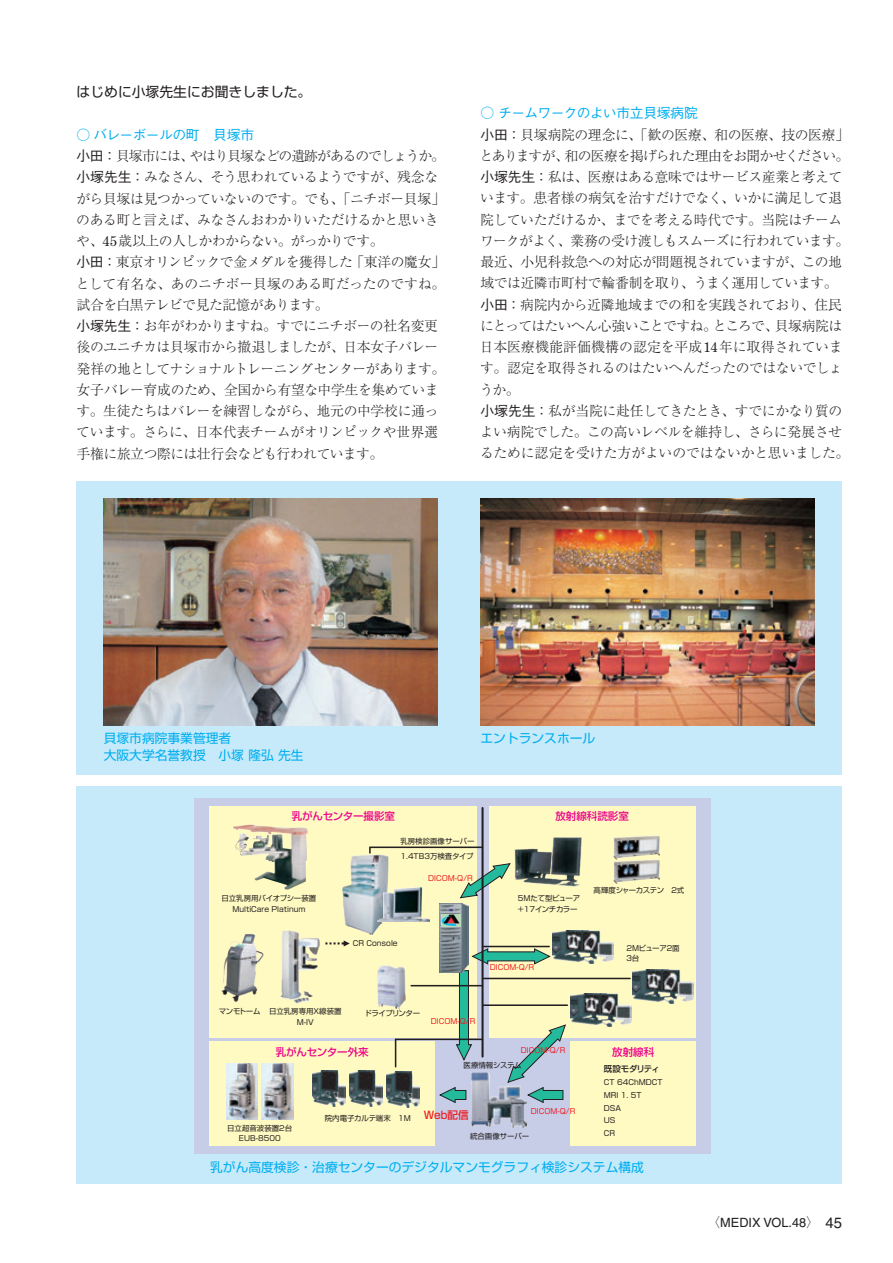
<style>
.page{position:relative;width:893px;height:1263px;background:#fff}
.page>*{position:absolute;margin:0;border:0;box-sizing:border-box;transform-origin:0 0}
.t1{font:300 13.8px/21.3px "Ryumin Pro";letter-spacing:-.03em;color:#231f20}
.t2{font:500 13.8px "Gothic BBB Pro";letter-spacing:-.045em;color:#00aeef}
.t3{font:13.8px "Shin Go Pro";color:#231f20}
.t4{font:12.75px/17px "Shin Go Pro";color:#00aeef}
.t5{font:12.75px "Helvetica";color:#231f20}
.t6{font:500 10.5px "Shin Go Pro";color:#ed028c}
.t7{font:500 10.5px "Shin Go Pro";color:#ee1d23}
.t8{font:500 8.55px "Shin Go Pro";letter-spacing:-.075em;color:#231f20}
.t9{font:7.5px/12.8px "Shin Go Pro";color:#231f20;text-align:center}
.t10{font:7.5px "Shin Go Pro";color:#ee1d23}
.t11{font:7.5px/10.5px "Shin Go Pro";letter-spacing:-.03em;color:#231f20}
.t12{font:7.5px "Shin Go Pro";letter-spacing:-.06em;color:#231f20}
.t13{font:7.5px/10.6px "Shin Go Pro";letter-spacing:-.1em;color:#231f20}
.t14{font:7.5px "Shin Go Pro";letter-spacing:-.065em;color:#231f20}
.s1{font-family:"Ryumin Pro";font-weight:300}
.s2{font-family:"Gothic BBB Pro";font-weight:500}
.s3{font-family:"Century Expanded";font-weight:400}
.s4{font-size:14.85px}
</style>
<div class="page">
<div style="left:77px;top:482px;width:765px;height:293px;background:#c6eafa"></div>
<img style="left:480px;top:498px;width:335px;height:228px">
<img style="left:104px;top:498px;width:334px;height:228px">
<div style="left:77px;top:786px;width:765px;height:397px;background:#c6eafa"></div>
<div style="left:194px;top:798px;width:517px;height:355px;background:#c7cde7"></div>
<div style="left:570px;top:1041px;width:126px;height:104px;background:#fffac1"></div>
<div style="left:210px;top:1041px;width:225px;height:104px;background:#fffac1"></div>
<div style="left:210px;top:806px;width:267px;height:231px;background:#fffac1"></div>
<div style="left:489px;top:806px;width:206px;height:231px;background:#fffac1"></div>
<svg style="left:456px;top:970px;width:16px;height:91px"></svg>
<svg style="left:439px;top:1087px;width:27px;height:16px"></svg>
<svg style="left:508px;top:1024px;width:58px;height:79px"></svg>
<svg style="left:471px;top:948px;width:79px;height:16px"></svg>
<svg style="left:460px;top:863px;width:51px;height:35px"></svg>
<hr style="left:483px;top:946px;width:66px;height:1px;background:#231f20">
<svg style="left:325px;top:940px;width:25px;height:6px"></svg>
<hr style="left:396px;top:1038px;width:86px;height:2px;background:#231f20">
<hr style="left:483px;top:978px;width:147px;height:1px;background:#231f20">
<hr style="left:483px;top:1004px;width:84px;height:2px;background:#231f20">
<hr style="left:482px;top:808px;width:2px;height:248px;background:#231f20">
<svg style="left:369px;top:846px;width:115px;height:8px"></svg>
<hr style="left:411px;top:985px;width:72px;height:1px;background:#231f20">
<svg style="left:395px;top:1039px;width:1px;height:28px"></svg>
<img style="left:342px;top:855px;width:46px;height:79px">
<img style="left:514px;top:837px;width:68px;height:50px">
<img style="left:439px;top:904px;width:29px;height:68px">
<img style="left:441px;top:914px;width:19px;height:13px">
<img style="left:613px;top:836px;width:47px;height:48px">
<img style="left:378px;top:887px;width:52px;height:34px">
<img style="left:377px;top:965px;width:29px;height:44px">
<img style="left:280px;top:930px;width:40px;height:74px">
<img style="left:222px;top:934px;width:42px;height:68px">
<img style="left:226px;top:1063px;width:32px;height:57px">
<img style="left:262px;top:1063px;width:31px;height:57px">
<img style="left:472px;top:1072px;width:55px;height:55px">
<img style="left:312px;top:1071px;width:34px;height:35px">
<img style="left:349px;top:1071px;width:34px;height:35px">
<img style="left:386px;top:1071px;width:34px;height:36px">
<img style="left:552px;top:930px;width:61px;height:34px">
<img style="left:633px;top:970px;width:60px;height:33px">
<img style="left:570px;top:993px;width:61px;height:33px">
<img style="left:233px;top:824px;width:75px;height:66px">
<p class="t3" style="left:77px;top:81px;width:236px">はじめに小塚先生にお聞きしました。</p>
<p class="t2" style="left:76px;top:123px;width:179px"><span class="s1">○</span> バレーボールの町　貝塚市</p>
<p class="t1" style="left:76px;top:144px;width:371px"><span class="s2">小田：</span>貝塚市には、やはり貝塚などの遺跡があるのでしょうか。<span class="s2">小塚先生：</span>みなさん、そう思われているようですが、残念ながら貝塚は見つかっていないのです。でも、「ニチボー貝塚」のある町と言えば、みなさんおわかりいただけるかと思いきや、<span class="s3">45</span>歳以上の人しかわからない。がっかりです。<br><span class="s2">小田：</span>東京オリンピックで金メダルを獲得した「東洋の魔女」として有名な、あのニチボー貝塚のある町だったのですね。試合を白黒テレビで見た記憶があります。<br><span class="s2">小塚先生：</span>お年がわかりますね。すでにニチボーの社名変更後のユニチカは貝塚市から撤退しましたが、日本女子バレー発祥の地としてナショナルトレーニングセンターがあります。女子バレー育成のため、全国から有望な中学生を集めています。生徒たちはバレーを練習しながら、地元の中学校に通っています。さらに、日本代表チームがオリンピックや世界選手権に旅立つ際には壮行会なども行われています。</p>
<p class="t2" style="left:480px;top:102px;width:219px">○ チームワークのよい市立貝塚病院</p>
<p class="t1" style="left:480px;top:123px;width:371px"><span class="s2">小田：</span>貝塚病院の理念に、「歓の医療、和の医療、技の医療」とありますが、和の医療を掲げられた理由をお聞かせください。<span class="s2">小塚先生：</span>私は、医療はある意味ではサービス産業と考えています。患者様の病気を治すだけでなく、いかに満足して退院していただけるか、までを考える時代です。当院はチームワークがよく、業務の受け渡しもスムーズに行われています。最近、小児科救急への対応が問題視されていますが、この地域では近隣市町村で輪番制を取り、うまく運用しています。<span class="s2">小田：</span>病院内から近隣地域までの和を実践されており、住民にとってはたいへん心強いことですね。ところで、貝塚病院は日本医療機能評価機構の認定を平成<span class="s3">14</span>年に取得されています。認定を取得されるのはたいへんだったのではないでしょうか。<br><span class="s2">小塚先生：</span>私が当院に赴任してきたとき、すでにかなり質のよい病院でした。この高いレベルを維持し、さらに発展させるために認定を受けた方がよいのではないかと思いました。</p>
<p class="t4" style="left:104px;top:728px;width:201px">貝塚市病院事業管理者<br>大阪大学名誉教授　小塚 隆弘 先生</p>
<p class="t6" style="left:292px;top:807px;width:105px">乳がんセンター撮影室</p>
<p class="t4" style="left:480px;top:728px;width:116px">エントランスホール</p>
<p class="t6" style="left:555px;top:807px;width:75px">放射線科読影室</p>
<p class="t9" style="left:400px;top:833px;width:76px;line-height:15px;text-align:left">乳房検診画像サーバー<br>1.4TB3万検査タイプ</p>
<p class="t10" style="left:428px;top:872px;width:46px">DICOM-Q/R</p>
<p class="t9" style="left:221px;top:892px;width:96px;line-height:10.6px">日立乳房用バイオプシー装置<br>MultiCare Platinum</p>
<p class="t11" style="left:517px;top:892px;width:65px">5Mたて型ビューア＋17インチカラー</p>
<p class="t12" style="left:594px;top:884px;width:92px">高輝度シャーカステン　２式</p>
<p class="t9" style="left:353px;top:936px;width:46px">CR Console</p>
<p class="t10" style="left:490px;top:961px;width:46px">DICOM-Q/R</p>
<p class="t13" style="left:625px;top:942px;width:56px">2Mビューア２面<br>３台</p>
<p class="t9" style="left:219px;top:1004px;width:43px">マンモトーム</p>
<p class="t9" style="left:269px;top:1005px;width:74px;line-height:10.6px">日立乳房専用X線装置<br>M-IV</p>
<p class="t14" style="left:365px;top:1007px;width:57px">ドライプリンター</p>
<p class="t10" style="left:431px;top:1015px;width:46px">DICOM-Q/R</p>
<p class="t10" style="left:521px;top:1044px;width:46px">DICOM-Q/R</p>
<p class="t6" style="left:276px;top:1043px;width:94px">乳がんセンター外来</p>
<p class="t6" style="left:612px;top:1043px;width:44px">放射線科</p>
<p class="t11" style="left:464px;top:1059px;width:59px">医療情報システム</p>
<p class="t8" style="left:604px;top:1062px;width:57px">既設モダリティ</p>
<p class="t9" style="left:604px;top:1075px;width:60px;text-align:left">CT 64ChMDCT<br>MRI 1. 5T<br>DSA<br>US<br>CR</p>
<p class="t10" style="left:531px;top:1104px;width:46px">DICOM-Q/R</p>
<p class="t7" style="left:424px;top:1106px;width:46px">Web配信</p>
<p class="t9" style="left:325px;top:1111px;width:88px">院内電子カルテ端末　1M</p>
<p class="t4" style="left:210px;top:1157px;width:435px">乳がん高度検診・治療センターのデジタルマンモグラフィ検診システム構成</p>
<p class="t9" style="left:227px;top:1123px;width:66px;line-height:9.6px">日立超音波装置２台<br>EUB-8500</p>
<p class="t9" style="left:470px;top:1129px;width:61px">統合画像サーバー</p>
<p class="t5" style="left:707px;top:1215px;width:136px"><span class="s1">〈</span>MEDIX VOL.48<span class="s1">〉　</span><span class="s4">45</span></p>
</div>
